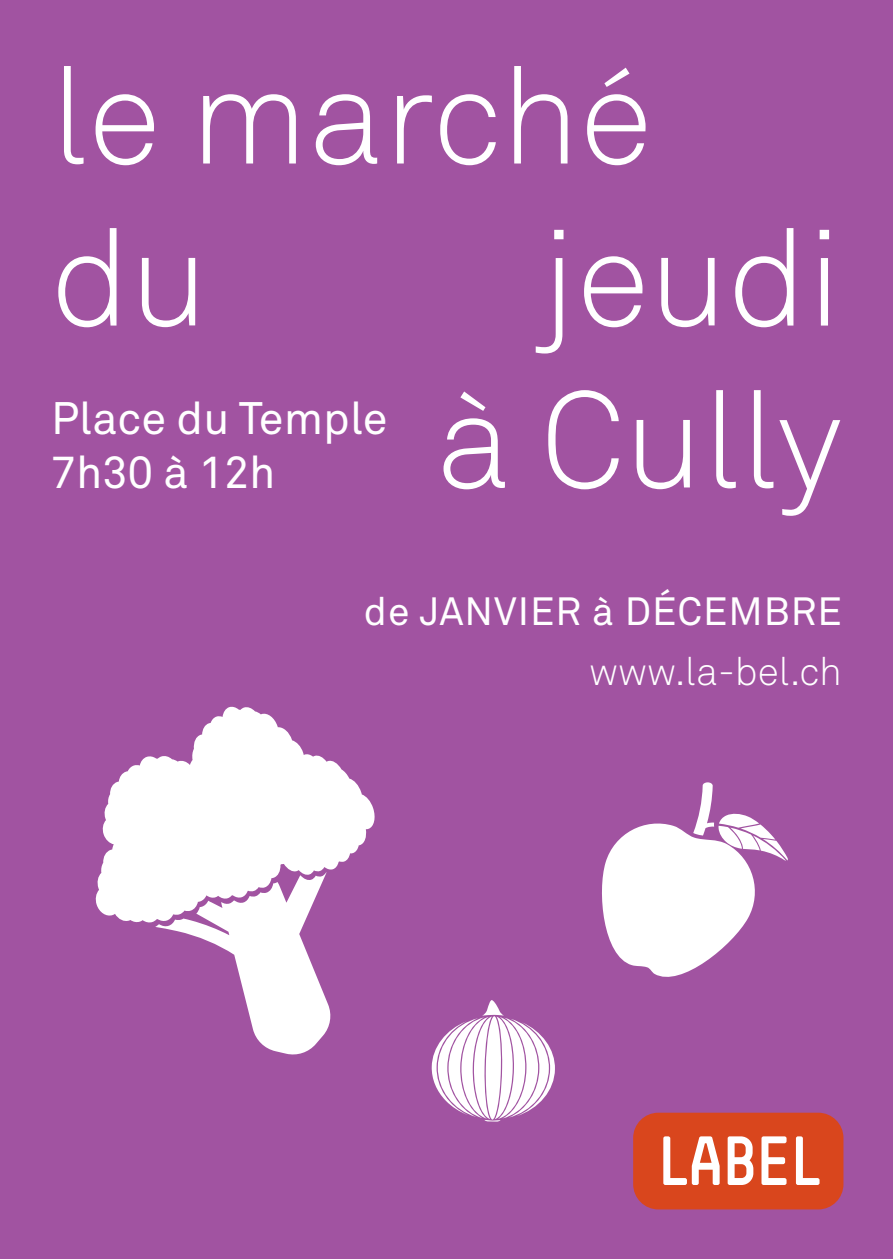
<style>
.page{position:relative;width:893px;height:1259px;background:#a153a1}
.page>*{position:absolute;margin:0;border:0;box-sizing:border-box;transform-origin:0 0}
.t1{font:300 135px/162px "Akkurat";color:#fff}
.t2{font:45px/54px "Akkurat";color:#fff}
.t3{font:39px "Akkurat";letter-spacing:.025em;color:#fff}
.t4{font:300 39px "Akkurat";color:#fff}
</style>
<div class="page">
<hr style="left:892px;top:0;width:1px;height:1259px;background:#ac8a2d">
<div style="left:633px;top:1112px;width:210px;height:97px;background:#d9461d;border-radius:25px"></div>
<svg style="left:663px;top:1136px;width:57px;height:49px"></svg>
<svg style="left:728px;top:1136px;width:25px;height:49px"></svg>
<svg style="left:761px;top:1136px;width:25px;height:49px"></svg>
<svg style="left:796px;top:1136px;width:23px;height:49px"></svg>
<svg style="left:95px;top:706px;width:280px;height:217px;fill:#fff"></svg>
<svg style="left:155px;top:872px;width:177px;height:183px"></svg>
<svg style="left:602px;top:782px;width:186px;height:195px"></svg>
<svg style="left:431px;top:1000px;width:124px;height:121px"></svg>
<p class="t1" style="left:51px;top:38px;width:603px">le marché du</p>
<p class="t1" style="left:436px;top:200px;width:408px;text-align:right">jeudi à Cully</p>
<p class="t2" style="left:51px;top:393px;width:338px">Place du Temple<br>7h30 à 12h</p>
<p class="t3" style="left:364px;top:589px;width:479px">de JANVIER à DÉCEMBRE</p>
<p class="t4" style="left:589px;top:648px;width:254px">www.la-bel.ch</p>
</div>
